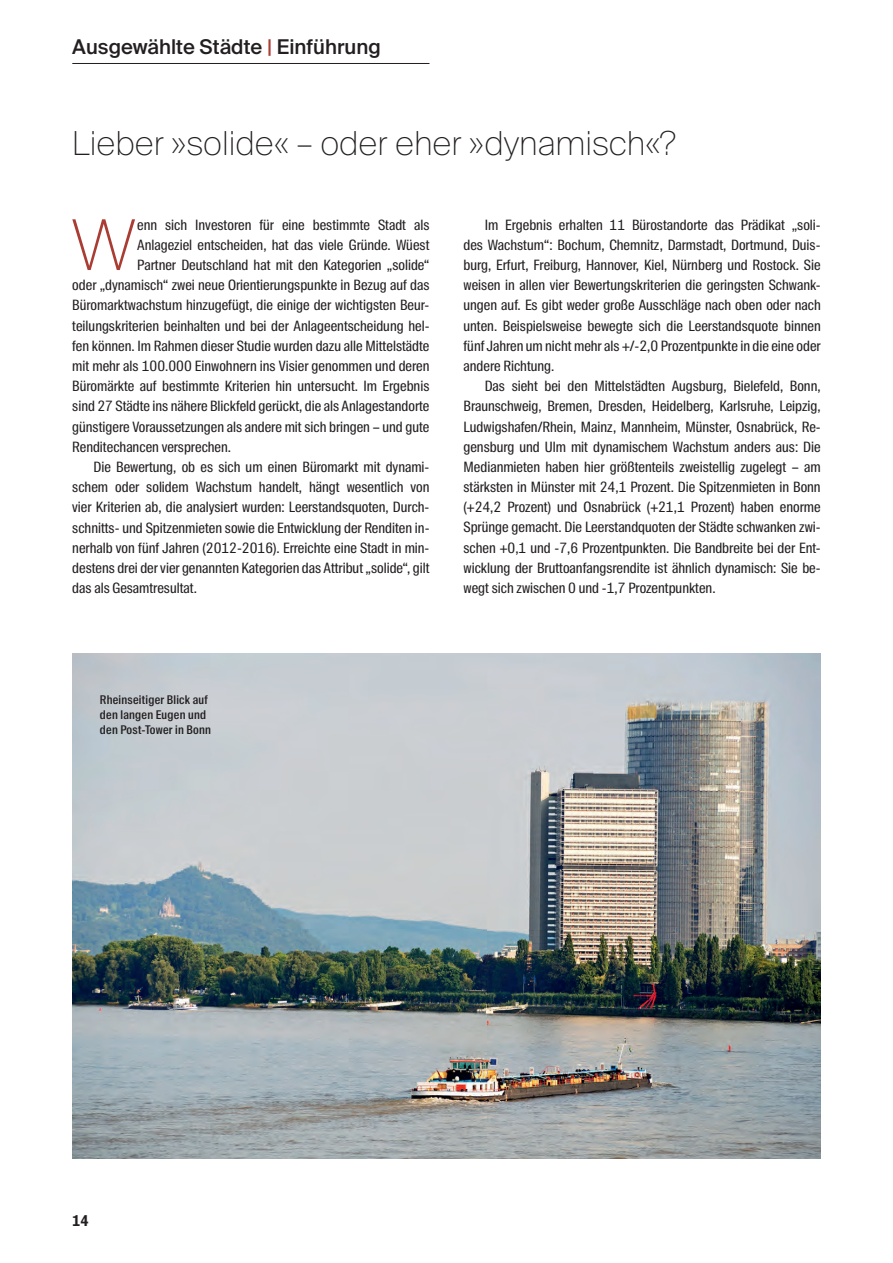
<style>
.page{position:relative;width:893px;height:1263px;background:#fff}
.page>*{position:absolute;margin:0;border:0;box-sizing:border-box;transform-origin:0 0}
.t1{font:100 69.9px "Suisse Intl";color:#aa3d33}
.t2{font:100 33px "Suisse Intl";color:#231f20}
.t3{font:500 20.4px "Suisse Intl";color:#231f20}
.t4{font:700 15px "Suisse Intl Cond";color:#231f20}
.t5{font:14.25px/20.2px "Suisse Intl Cond";color:#231f20;text-align:justify}
.t6{font:500 12px/15px "Suisse Intl Cond";letter-spacing:.02em;color:#231f20}
.s1{color:#aa3d33}
</style>
<div class="page">
<hr style="left:72px;top:63px;width:357px;height:1px;background:#231f20">
<img style="left:72px;top:654px;width:749px;height:505px">
<h3 class="t3" style="left:72px;top:35px;width:310px">Ausgewählte Städte <span class="s1">|</span> Einführung</h3>
<h2 class="t2" style="left:72px;top:124px;width:605px">Lieber »solide« – oder eher »dynamisch«?</h2>
<h1 class="t1" style="left:70px;top:205px;width:69px">W</h1>
<p class="t5" style="left:137px;top:215px;width:294px">enn sich Investoren für eine bestimmte Stadt als</p>
<p class="t5" style="left:137px;top:235px;width:294px">Anlageziel entscheiden, hat das viele Gründe. Wüest</p>
<p class="t5" style="left:137px;top:255px;width:294px">Partner Deutschland hat mit den Kategorien „solide“</p>
<p class="t5" style="left:72px;top:275px;width:359px">oder „dynamisch“ zwei neue Orientierungspunkte in Bezug auf das</p>
<p class="t5" style="left:72px;top:295px;width:359px">Büromarktwachstum hinzugefügt, die einige der wichtigsten Beur-</p>
<p class="t5" style="left:72px;top:315px;width:359px">teilungskriterien beinhalten und bei der Anlageentscheidung hel-</p>
<p class="t5" style="left:72px;top:336px;width:359px">fen können. Im Rahmen dieser Studie wurden dazu alle Mittelstädte</p>
<p class="t5" style="left:72px;top:356px;width:359px">mit mehr als 100.000 Einwohnern ins Visier genommen und deren</p>
<p class="t5" style="left:72px;top:376px;width:359px">Büromärkte auf bestimmte Kriterien hin untersucht. Im Ergebnis</p>
<p class="t5" style="left:72px;top:396px;width:359px">sind 27 Städte ins nähere Blickfeld gerückt, die als Anlagestandorte</p>
<p class="t5" style="left:72px;top:416px;width:359px">günstigere Voraussetzungen als andere mit sich bringen – und gute</p>
<p class="t5" style="left:72px;top:437px;width:160px">Renditechancen versprechen.</p>
<p class="t5" style="left:94px;top:457px;width:337px">Die Bewertung, ob es sich um einen Büromarkt mit dynami-</p>
<p class="t5" style="left:72px;top:477px;width:359px">schem oder solidem Wachstum handelt, hängt wesentlich von</p>
<p class="t5" style="left:72px;top:497px;width:359px">vier Kriterien ab, die analysiert wurden: Leerstandsquoten, Durch-</p>
<p class="t5" style="left:72px;top:517px;width:359px">schnitts- und Spitzenmieten sowie die Entwicklung der Renditen in-</p>
<p class="t5" style="left:72px;top:538px;width:359px">nerhalb von fünf Jahren (2012-2016). Erreichte eine Stadt in min-</p>
<p class="t5" style="left:72px;top:558px;width:359px">destens drei der vier genannten Kategorien das Attribut „solide“, gilt</p>
<p class="t5" style="left:72px;top:578px;width:126px">das als Gesamtresultat.</p>
<p class="t5" style="left:463px;top:214px;width:359px;text-indent:21px">Im Ergebnis erhalten 11 Bürostandorte das Prädikat „soli&shy;des Wachstum“: Bochum, Chemnitz, Darmstadt, Dortmund, Duis&shy;burg, Erfurt, Freiburg, Hannover, Kiel, Nürnberg und Rostock. Sie weisen in allen vier Bewertungskriterien die geringsten Schwank&shy;ungen auf. Es gibt weder große Ausschläge nach oben oder nach unten. Beispielsweise bewegte sich die Leerstandsquote binnen fünf Jahren um nicht mehr als +/-2,0 Prozentpunkte in die eine oder andere Richtung.</p>
<p class="t5" style="left:463px;top:376px;width:359px;text-indent:21px">Das sieht bei den Mittelstädten Augsburg, Bielefeld, Bonn, Braunschweig, Bremen, Dresden, Heidelberg, Karlsruhe, Leipzig, Ludwigshafen/Rhein, Mainz, Mannheim, Münster, Osnabrück, Re&shy;gensburg und Ulm mit dynamischem Wachstum anders aus: Die Medianmieten haben hier größtenteils zweistellig zugelegt – am stärksten in Münster mit 24,1 Prozent. Die Spitzenmieten in Bonn (+24,2 Prozent) und Osnabrück (+21,1 Prozent) haben enorme Sprünge gemacht. Die Leerstandquoten der Städte schwanken zwi&shy;schen +0,1 und -7,6 Prozentpunkten. Die Bandbreite bei der Ent&shy;wicklung der Bruttoanfangsrendite ist ähnlich dynamisch: Sie be&shy;wegt sich zwischen 0 und -1,7 Prozentpunkten.</p>
<p class="t6" style="left:100px;top:692px;width:113px">Rheinseitiger Blick auf den langen Eugen und den Post-Tower in Bonn</p>
<p class="t4" style="left:72px;top:1212px;width:18px">14</p>
</div>
